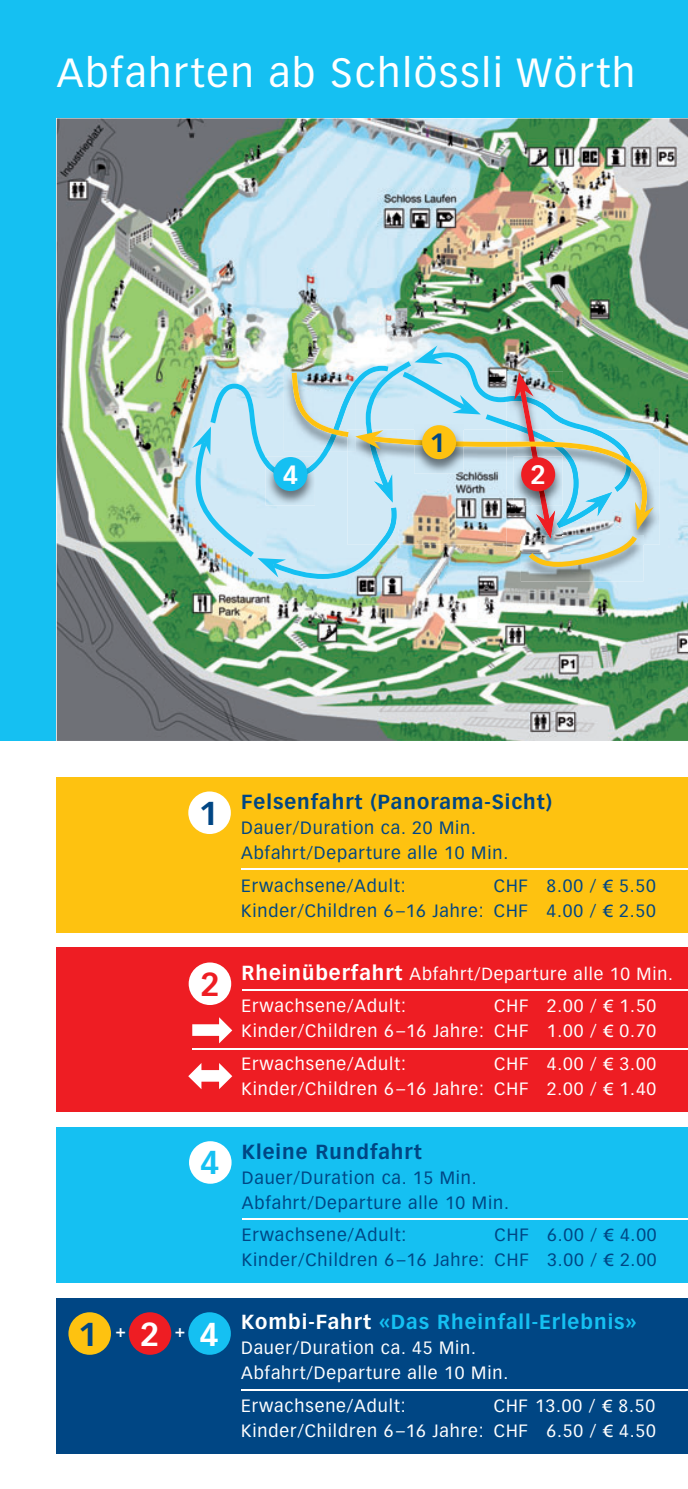
<style>
.page{position:relative;width:688px;height:1489px;background:#fff}
.page>*{position:absolute;margin:0;border:0;box-sizing:border-box;transform-origin:0 0}
.t1{font:40px "Vectora LH";letter-spacing:.05em;color:#fff}
.t2{font:700 32.5px "Vectora LH";color:#004684}
.t3{font:700 32.5px "Vectora LH";color:#fff}
.t4{font:700 32.5px "Vectora LH";color:#ee1d23}
.t5{font:700 32.5px "Vectora LH";color:#15c0f2}
.t6{font:700 26px "Vectora LH";color:#fff}
.t7{font:700 26px "Vectora LH";color:#004684}
.t8{font:700 20px "Vectora LH";letter-spacing:.05em;color:#004684}
.t9{font:700 20px "Vectora LH";letter-spacing:.05em;color:#15c0f2}
.t10{font:17.5px/25px "Vectora LH";letter-spacing:.05em;color:#fff;text-align:right}
.t11{font:17.5px/25px "Vectora LH";letter-spacing:.05em;color:#004684}
.t12{font:700 17.5px "Vectora LH";color:#fff}
.t13{font:17.25px "Vectora LH";letter-spacing:.05em;color:#fff}
.s1{font-family:"Frutiger LT Std"}
.s2{font-weight:700;font-size:20px}
.s3{color:#fff}
</style>
<div class="page">
<div style="left:0;top:0;width:687px;height:741px;background:#15c0f2"></div>
<img style="left:57px;top:118px;width:630px;height:623px">
<div style="left:57px;top:1297px;width:630px;height:156px;background:#004684"></div>
<div style="left:57px;top:776px;width:630px;height:156px;background:#fec210"></div>
<div style="left:57px;top:947px;width:630px;height:164px;background:#ee1d23"></div>
<div style="left:57px;top:1126px;width:630px;height:156px;background:#15c0f2"></div>
<div style="left:188px;top:791px;width:43px;height:43px;background:#fff;border-radius:50%"></div>
<div style="left:189px;top:962px;width:42px;height:42px;background:#fff;border-radius:50%"></div>
<div style="left:189px;top:1141px;width:42px;height:42px;background:#fff;border-radius:50%"></div>
<div style="left:188px;top:1312px;width:43px;height:42px;background:#15c0f2;border-radius:50%"></div>
<div style="left:129px;top:1312px;width:42px;height:42px;background:#ee1d23;border-radius:50%"></div>
<div style="left:68px;top:1312px;width:43px;height:42px;background:#fec210;border-radius:50%"></div>
<hr style="left:243px;top:989px;width:444px;height:2px;background:#fff">
<hr style="left:192px;top:1047px;width:495px;height:2px;background:#fff">
<svg style="left:192px;top:1017px;width:40px;height:26px"></svg>
<svg style="left:188px;top:1063px;width:44px;height:26px"></svg>
<hr style="left:242px;top:868px;width:445px;height:2px;background:#fff">
<hr style="left:242px;top:1388px;width:445px;height:2px;background:#fff">
<hr style="left:242px;top:1217px;width:445px;height:2px;background:#fff">
<img style="left:520px;top:579px;width:123px;height:2px">
<img style="left:192px;top:345px;width:461px;height:234px">
<img style="left:265px;top:456px;width:50px;height:49px">
<img style="left:265px;top:457px;width:50px;height:21px">
<div style="left:273px;top:457px;width:34px;height:34px;background:#15c0f2;border-radius:50%"></div>
<img style="left:513px;top:456px;width:49px;height:50px">
<img style="left:532px;top:456px;width:14px;height:50px">
<div style="left:521px;top:457px;width:34px;height:34px;background:#ee1d23;border-radius:50%"></div>
<img style="left:414px;top:424px;width:49px;height:49px">
<img style="left:414px;top:440px;width:49px;height:6px">
<div style="left:422px;top:425px;width:34px;height:34px;background:#fec210;border-radius:50%"></div>
<h1 class="t1" style="left:57px;top:56px;width:579px">Abfahrten ab Schlössli Wörth</h1>
<h3 class="t7" style="left:430px;top:432px;width:17px">1</h3>
<h3 class="t6" style="left:282px;top:463px;width:17px">4</h3>
<h3 class="t6" style="left:530px;top:464px;width:17px">2</h3>
<h2 class="t2" style="left:199px;top:799px;width:21px">1</h2>
<h2 class="t4" style="left:200px;top:970px;width:21px">2</h2>
<h2 class="t5" style="left:200px;top:1149px;width:21px">4</h2>
<h2 class="t2" style="left:78px;top:1320px;width:21px">1</h2>
<h2 class="t3" style="left:140px;top:1320px;width:80px">2 4</h2>
<p class="t12" style="left:115px;top:1323px;width:12px">+</p>
<p class="t12" style="left:175px;top:1323px;width:12px">+</p>
<p class="t8" style="left:241px;top:793px;width:312px">Felsenfahrt (Panorama-Sicht)</p>
<p class="t11" style="left:241px;top:816px;width:268px">Dauer/Duration ca. 20 Min.<br>Abfahrt/Departure alle 10 Min.</p>
<p class="t11" style="left:241px;top:874px;width:166px">Erwachsene/Adult:</p>
<p class="t11" style="left:241px;top:874px;width:416px;text-align:right">CHF 8.00 / <span class="s1">€</span> 5.50<br>Kinder/Children 6–16 Jahre: CHF 4.00 / <span class="s1">€</span> 2.50</p>
<p class="t13" style="left:241px;top:966px;width:433px"><span class="s2">Rheinüberfahrt</span> Abfahrt/Departure alle 10 Min.</p>
<p class="t10" style="left:241px;top:994px;width:166px">Erwachsene/Adult:</p>
<p class="t10" style="left:241px;top:994px;width:416px">CHF 2.00 / <span class="s1">€</span> 1.50<br>Kinder/Children 6–16 Jahre: CHF 1.00 / <span class="s1">€</span> 0.70</p>
<p class="t10" style="left:241px;top:1052px;width:166px">Erwachsene/Adult:</p>
<p class="t10" style="left:241px;top:1052px;width:416px">CHF 4.00 / <span class="s1">€</span> 3.00<br>Kinder/Children 6–16 Jahre: CHF 2.00 / <span class="s1">€</span> 1.40</p>
<p class="t8" style="left:242px;top:1143px;width:181px">Kleine Rundfahrt</p>
<p class="t11" style="left:242px;top:1165px;width:268px">Dauer/Duration ca. 15 Min.<br>Abfahrt/Departure alle 10 Min.</p>
<p class="t11" style="left:242px;top:1223px;width:166px">Erwachsene/Adult:</p>
<p class="t11" style="left:242px;top:1223px;width:416px;text-align:right">CHF 6.00 / <span class="s1">€</span> 4.00<br>Kinder/Children 6–16 Jahre: CHF 3.00 / <span class="s1">€</span> 2.00</p>
<p class="t9" style="left:241px;top:1313px;width:396px"><span class="s3">Kombi-Fahrt</span> «Das Rheinfall-Erlebnis»</p>
<p class="t10" style="left:241px;top:1336px;width:268px;text-align:left">Dauer/Duration ca. 45 Min.<br>Abfahrt/Departure alle 10 Min.</p>
<p class="t10" style="left:241px;top:1394px;width:166px">Erwachsene/Adult:</p>
<p class="t10" style="left:241px;top:1394px;width:416px">CHF 13.00 / <span class="s1">€</span> 8.50<br>Kinder/Children 6–16 Jahre: CHF 6.50 / <span class="s1">€</span> 4.50</p>
</div>
